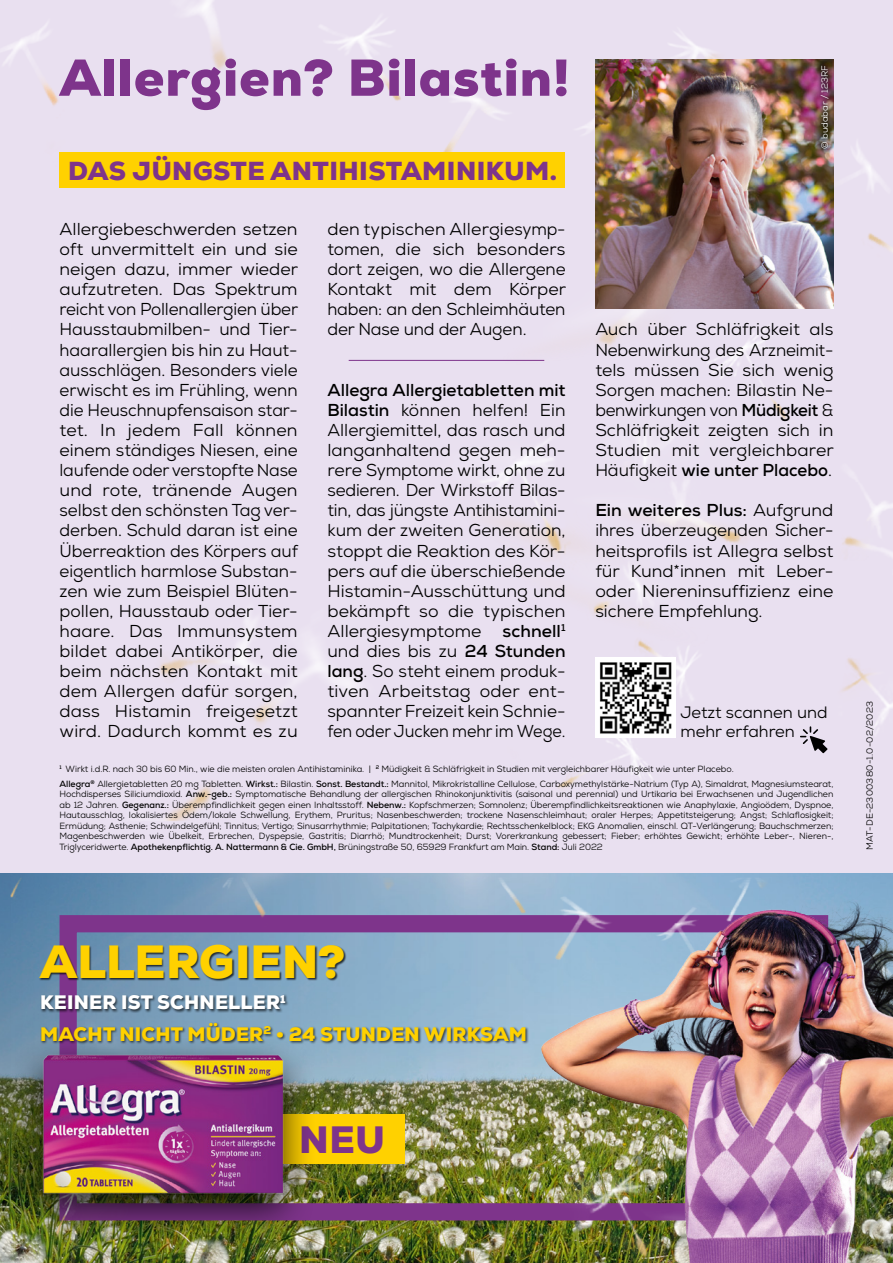
<style>
.page{position:relative;width:893px;height:1263px;background:#fff}
.page>*{position:absolute;margin:0;border:0;box-sizing:border-box;transform-origin:0 0}
.t1{font:900 51.75px "Nexa";letter-spacing:.02em;color:#7e348b}
.t2{font:900 46.5px "Nexa";letter-spacing:.005em;color:#ffd100}
.t3{font:900 38.1px "Nexa";color:#7e348b}
.t4{font:900 26.1px "Nexa";letter-spacing:.02em;color:#7e348b}
.t5{font:900 19.5px/31.5px "Nexa";letter-spacing:.01em;color:#ffd100}
.t6{font:17.25px/20.1px "Nexa";color:#000;text-align:justify}
.t7{font:16.5px/19.8px "Nexa";color:#000}
.t8{font:9px/10.5px "Nexa";letter-spacing:-.005em;color:#000}
.t9{font:9px "Nexa";letter-spacing:.025em;color:#000}
.t10{font:9px "Nexa";color:#fff}
.s1{font-weight:700}
.s2{color:#fff}
</style>
<div class="page">
<div style="left:0;top:0;width:893px;height:873px;background:#e9e0f0"></div>
<img style="left:0;top:873px;width:893px;height:390px">
<img style="left:0;top:873px;width:591px;height:321px">
<div style="left:60px;top:915px;width:768px;height:305px;border:17px solid #7e348b"></div>
<img style="left:542px;top:883px;width:351px;height:380px">
<div style="left:39px;top:944px;width:307px;height:37px;background:#000;opacity:.75"></div>
<div style="left:40px;top:994px;width:249px;height:19px;background:#000;opacity:.65"></div>
<div style="left:40px;top:1022px;width:489px;height:23px;background:#000;opacity:.65"></div>
<div style="left:280px;top:1114px;width:124px;height:50px;background:#ffd100"></div>
<div style="left:9px;top:1036px;width:307px;height:205px;background:#000;opacity:.8"></div>
<img style="left:42px;top:1053px;width:242px;height:140px">
<img style="left:4px;top:0;width:889px;height:821px">
<img style="left:595px;top:60px;width:238px;height:248px">
<div style="left:60px;top:153px;width:505px;height:35px;background:#ffd100"></div>
<svg style="left:817px;top:61px;width:15px;height:92px"></svg>
<hr style="left:349px;top:360px;width:195px;height:1px;background:#7e348b">
<img style="left:595px;top:657px;width:81px;height:80px">
<svg style="left:800px;top:726px;width:28px;height:27px"></svg>
<h1 class="t1" style="left:60px;top:44px;width:512px">Allergien? Bilastin!</h1>
<h3 class="t4" style="left:68px;top:154px;width:490px">DAS JÜNGSTE ANTIHISTAMINIKUM.</h3>
<p class="t6" style="left:60px;top:219px;width:240px">Allergiebeschwerden setzen oft unvermittelt ein und sie neigen dazu, immer wieder aufzutreten. Das Spektrum reicht von Pollenallergien über Hausstaubmilben- und Tier&shy;haarallergien bis hin zu Haut&shy;ausschlägen. Besonders viele erwischt es im Frühling, wenn die Heuschnupfensaison star&shy;tet. In jedem Fall können einem ständiges Niesen, eine laufende oder verstopfte Nase und rote, tränende Augen selbst den schönsten Tag ver&shy;derben. Schuld daran ist eine Überreaktion des Körpers auf eigentlich harmlose Substan&shy;zen wie zum Beispiel Blüten&shy;pollen, Hausstaub oder Tier&shy;haare. Das Immunsystem bildet dabei Antikörper, die beim nächsten Kontakt mit dem Allergen dafür sorgen, dass Histamin freigesetzt wird. Dadurch kommt es zu</p>
<p class="t6" style="left:327px;top:219px;width:240px">den typischen Allergiesymp&shy;tomen, die sich besonders dort zeigen, wo die Allergene Kontakt mit dem Körper haben: an den Schleimhäuten der Nase und der Augen.</p>
<p class="t6" style="left:327px;top:380px;width:240px"><span class="s1">Allegra Allergietabletten mit Bilastin</span> können helfen! Ein Allergiemittel, das rasch und langanhaltend gegen meh&shy;rere Symptome wirkt, ohne zu sedieren. Der Wirkstoff Bilas&shy;tin, das jüngste Antihistamini&shy;kum der zweiten Generation, stoppt die Reaktion des Kör&shy;pers auf die überschießende Histamin-Ausschüttung und bekämpft so die typischen Allergiesymptome <span class="s1">schnell</span><sup>1 </sup>und dies bis zu <span class="s1">24 Stunden lang</span>. So steht einem produk&shy;tiven Arbeitstag oder ent&shy;spannter Freizeit kein Schnie&shy;fen oder Jucken mehr im Wege.</p>
<p class="t10" style="left:819px;top:149px;width:86px;rotate:-90deg">© budabar / 123RF</p>
<p class="t6" style="left:595px;top:319px;width:240px">Auch über Schläfrigkeit als Nebenwirkung des Arzneimit&shy;tels müssen Sie sich wenig Sorgen machen: Bilastin Ne&shy;benwirkungen von <span class="s1">Müdigkeit</span> &amp; Schläfrigkeit zeigten sich in Studien mit vergleichbarer Häufigkeit <span class="s1">wie unter Placebo</span>.</p>
<p class="t6" style="left:595px;top:500px;width:240px"><span class="s1">Ein weiteres Plus:</span> Aufgrund ihres überzeugenden Sicher&shy;heitsprofils ist Allegra selbst für Kund*innen mit Leber&shy;oder Niereninsuffizienz eine sichere Empfehlung.</p>
<p class="t7" style="left:680px;top:702px;width:149px">Jetzt scannen und mehr erfahren</p>
<p class="t8" style="left:60px;top:762px;width:775px;line-height:14.7px"><sup>1</sup> Wirkt i.d.R. nach 30 bis 60 Min., wie die meisten oralen Antihistaminika. | <sup>2</sup> Müdigkeit &amp; Schläfrigkeit in Studien mit vergleichbarer Häufigkeit wie unter Placebo.<br><span class="s1">Allegra</span><sup>®</sup> Allergietabletten 20 mg Tabletten. <span class="s1">Wirkst.:</span> Bilastin. <span class="s1">Sonst. Bestandt.:</span> Mannitol, Mikrokristalline Cellulose, Carboxymethylstärke-Natrium (Typ A), Simaldrat, Magnesiumstearat,</p>
<p class="t8" style="left:60px;top:789px;width:775px;text-align:justify">Hochdisperses Siliciumdioxid. <span class="s1">Anw.-geb.:</span> Symptomatische Behandlung der allergischen Rhinokonjunktivitis (saisonal und perennial) und Urtikaria bei Erwachsenen und Jugendlichen ab 12 Jahren. <span class="s1">Gegenanz.:</span> Überempfindlichkeit gegen einen Inhaltsstoff. <span class="s1">Nebenw.:</span> Kopfschmerzen; Somnolenz; Überempfindlichkeitsreaktionen wie Anaphylaxie, Angioödem, Dyspnoe, Hautausschlag, lokalisiertes Ödem/lokale Schwellung, Erythem, Pruritus; Nasenbeschwerden; trockene Nasenschleimhaut; oraler Herpes; Appetitsteigerung; Angst; Schlaflosigkeit; Ermüdung; Asthenie; Schwindelgefühl; Tinnitus; Vertigo; Sinusarrhythmie; Palpitationen; Tachykardie; Rechtsschenkelblock; EKG Anomalien, einschl. QT-Verlängerung; Bauchschmerzen; Magenbeschwerden wie Übelkeit, Erbrechen, Dyspepsie, Gastritis; Diarrhö; Mundtrockenheit; Durst; Vorerkrankung gebessert; Fieber; erhöhtes Gewicht; erhöhte Leber-, Nieren-, Triglyceridwerte. <span class="s1">Apothekenpflichtig. A. Nattermann &amp; Cie. GmbH,</span> Brüningstraße 50, 65929 Frankfurt am Main. <span class="s1">Stand:</span> Juli 2022</p>
<p class="t9" style="left:864px;top:850px;width:150px;rotate:-90deg">MAT-DE-2300380-1.0-02/2023</p>
<h2 class="t2" style="left:40px;top:931px;width:307px">ALLERGIEN?</h2>
<p class="t5" style="left:40px;top:987px;width:488px"><span class="s2">KEINER IST SCHNELLER</span><sup>1<br></sup>MACHT NICHT MÜDER<sup>2</sup> • 24 STUNDEN WIRKSAM</p>
<h3 class="t3" style="left:299px;top:1114px;width:87px">NEU</h3>
</div>
